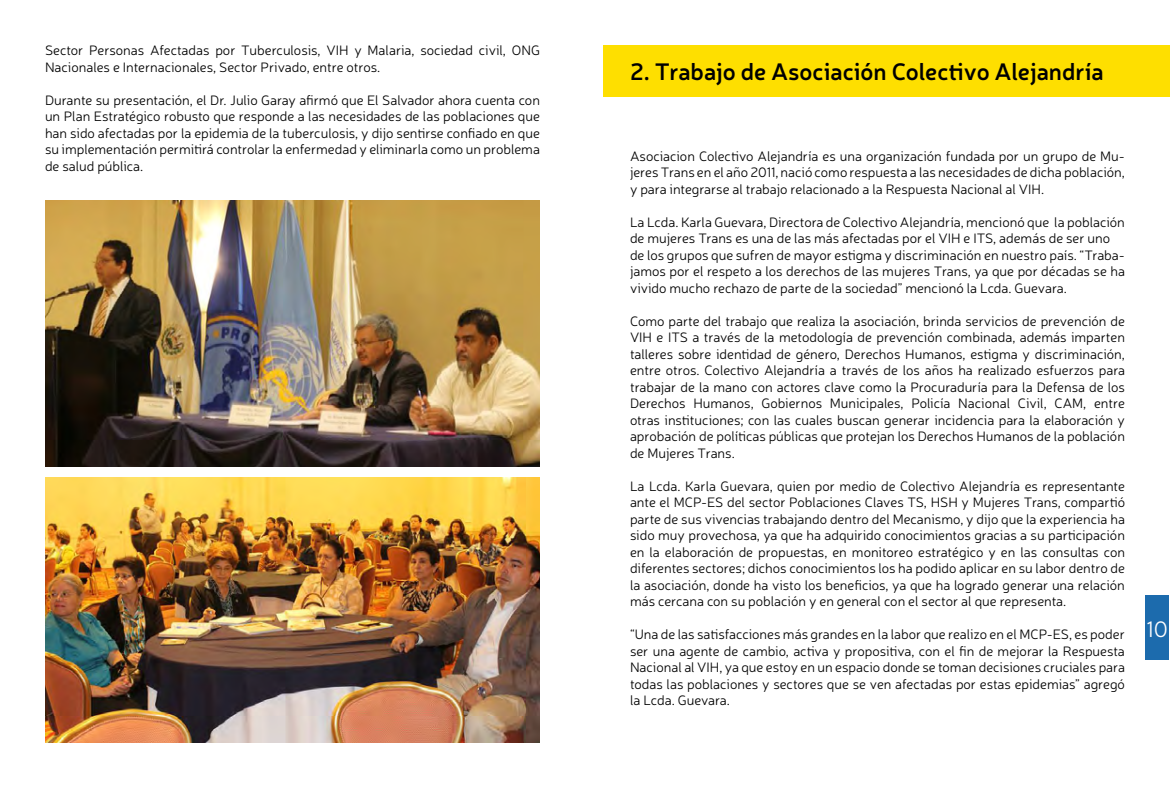
<style>
.page{position:relative;width:1170px;height:795px;background:#fff}
.page>*{position:absolute;margin:0;border:0;box-sizing:border-box;transform-origin:0 0}
.t1{font:600 23.75px "Neris";color:#000}
.t2{font:300 22.5px "Neris";color:#fff}
.t3{font:300 13.75px/16.5px "Neris";color:#000;text-align:justify}
</style>
<div class="page">
<img style="left:45px;top:201px;width:495px;height:265px">
<img style="left:46px;top:478px;width:494px;height:265px">
<div style="left:603px;top:45px;width:567px;height:51px;background:#fedf00"></div>
<div style="left:1145px;top:596px;width:24px;height:64px;background:#1c6bad"></div>
<p class="t3" style="left:45px;top:42px;width:496px">Sector Personas Afectadas por Tuberculosis, VIH y Malaria, sociedad civil, ONG<br>Nacionales e Internacionales, Sector Privado, entre otros.</p>
<p class="t3" style="left:45px;top:91px;width:497px">Durante su presentación, el Dr. Julio Garay afirmó que El Salvador ahora cuenta con un Plan Estratégico robusto que responde a las necesidades de las poblaciones que han sido afectadas por la epidemia de la tuberculosis, y dijo sentirse confiado en que su implementación permitirá controlar la enfermedad y eliminarla como un problema de salud pública.</p>
<h1 class="t1" style="left:630px;top:55px;width:475px">2. Trabajo de Asociación Colectivo Alejandría</h1>
<p class="t3" style="left:630px;top:147px;width:497px">Asociacion Colectivo Alejandría es una organización fundada por un grupo de Mu&shy;jeres Trans en el año 2011, nació como respuesta a las necesidades de dicha población, y para integrarse al trabajo relacionado a la Respuesta Nacional al VIH.</p>
<p class="t3" style="left:630px;top:213px;width:497px;text-align:left">La Lcda. Karla Guevara, Directora de Colectivo Alejandría, mencionó que la población de mujeres Trans es una de las más afectadas por el VIH e ITS, además de ser uno de los grupos que sufren de mayor estigma y discriminación en nuestro país. “Traba&shy;jamos por el respeto a los derechos de las mujeres Trans, ya que por décadas se ha vivido mucho rechazo de parte de la sociedad” mencionó la Lcda. Guevara.</p>
<p class="t3" style="left:630px;top:312px;width:497px">Como parte del trabajo que realiza la asociación, brinda servicios de prevención de VIH e ITS a través de la metodología de prevención combinada, además imparten talleres sobre identidad de género, Derechos Humanos, estigma y discriminación, entre otros. Colectivo Alejandría a través de los años ha realizado esfuerzos para trabajar de la mano con actores clave como la Procuraduría para la Defensa de los Derechos Humanos, Gobiernos Municipales, Policía Nacional Civil, CAM, entre otras instituciones; con las cuales buscan generar incidencia para la elaboración y aprobación de políticas públicas que protejan los Derechos Humanos de la población de Mujeres Trans.</p>
<p class="t3" style="left:630px;top:477px;width:497px">La Lcda. Karla Guevara, quien por medio de Colectivo Alejandría es representante ante el MCP-ES del sector Poblaciones Claves TS, HSH y Mujeres Trans, compartió parte de sus vivencias trabajando dentro del Mecanismo, y dijo que la experiencia ha sido muy provechosa, ya que ha adquirido conocimientos gracias a su participación en la elaboración de propuestas, en monitoreo estratégico y en las consultas con diferentes sectores; dichos conocimientos los ha podido aplicar en su labor dentro de la asociación, donde ha visto los beneficios, ya que ha logrado generar una relación más cercana con su población y en general con el sector al que representa.</p>
<p class="t3" style="left:630px;top:626px;width:497px">“Una de las satisfacciones más grandes en la labor que realizo en el MCP-ES, es poder ser una agente de cambio, activa y propositiva, con el fin de mejorar la Respuesta Nacional al VIH, ya que estoy en un espacio donde se toman decisiones cruciales para todas las poblaciones y sectores que se ven afectadas por estas epidemias” agregó la Lcda. Guevara.</p>
<h2 class="t2" style="left:1147px;top:615px;width:23px">10</h2>
</div>
